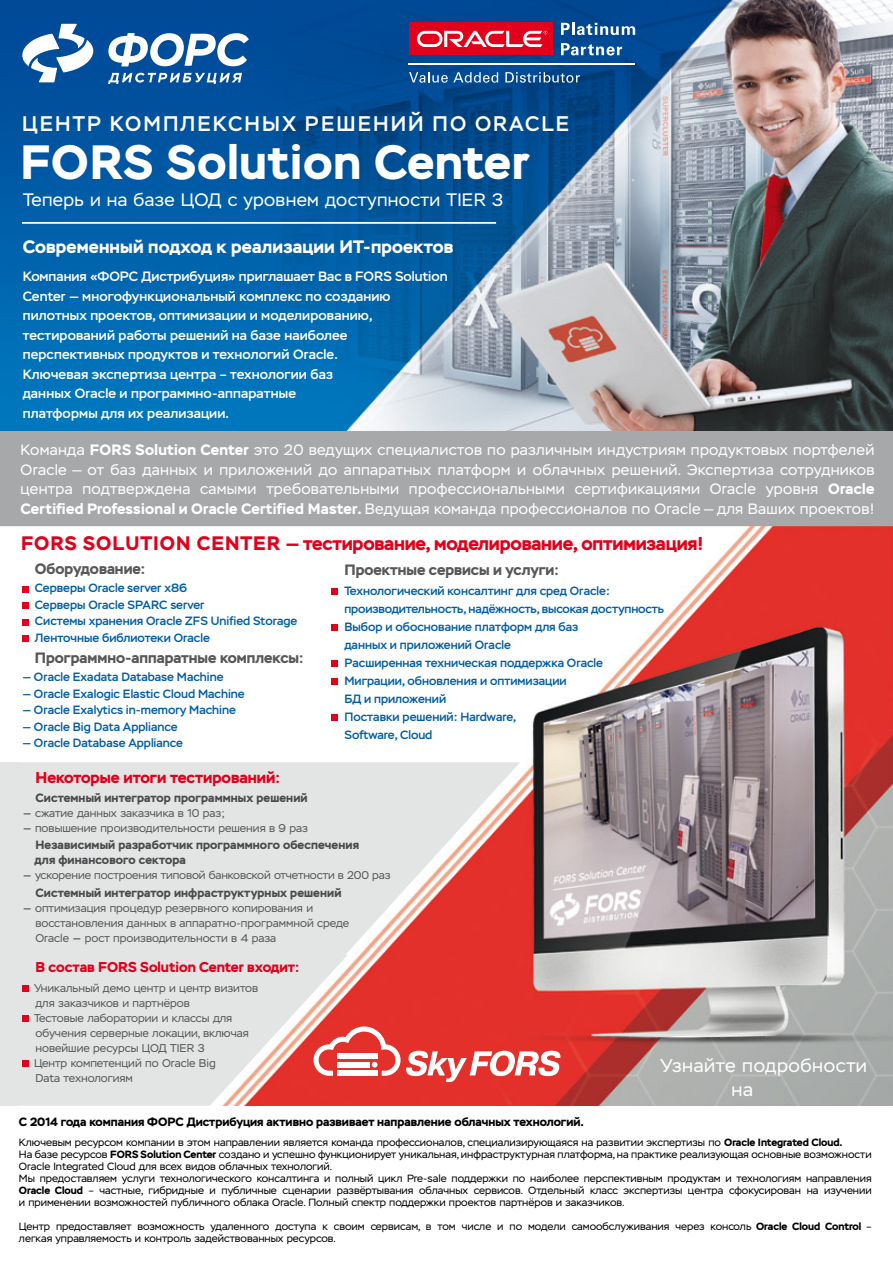
<style>
.page{position:relative;width:893px;height:1263px;background:#fff}
.page>*{position:absolute;margin:0;border:0;box-sizing:border-box;transform-origin:0 0}
.t1{font:700 48px "Stem";letter-spacing:.02em;color:#fff}
.t2{font:500 21.15px "Stem";letter-spacing:.1em;color:#fff}
.t3{font:700 18.75px "Stem";letter-spacing:-.01em;color:#e2001a}
.t4{font:18.6px/24px "Stem";letter-spacing:.03em;color:#fff}
.t5{font:18px "Stem";letter-spacing:.02em;color:#fff}
.t6{font:700 18px "Stem";letter-spacing:.01em;color:#fff}
.t7{font:700 15.75px "Stem";color:#e2001a}
.t8{font:15px/19.5px "Stem";letter-spacing:.02em;color:#fff;text-align:justify}
.t9{font:700 15px "Stem";color:#58585a}
.t10{font:700 14.25px "Stem";color:#e2001a}
.t11{font:500 13.5px/19.5px "Stem";letter-spacing:.01em;color:#fff}
.t12{font:500 12px/18px "Stem";color:#005ea8}
.t13{font:700 12px/15px "Stem";letter-spacing:.01em;color:#4b4b4d}
.t14{font:700 12px "Stem";color:#000}
.t15{font:11.25px/15px "Stem";color:#58585a}
.t16{font:10.5px/12px "Stem";color:#000}
.s1{font-weight:700}
.s2{font-size:19.5px}
.s3{font-weight:500}
</style>
<div class="page">
<img style="left:0;top:0;width:893px;height:1106px">
<div style="left:0;top:431px;width:893px;height:95px;background:#a7a8aa"></div>
<hr style="left:22px;top:222px;width:474px;height:2px;background:#fff">
<svg style="left:22px;top:586px;width:6px;height:6px"></svg>
<svg style="left:22px;top:603px;width:6px;height:6px"></svg>
<svg style="left:22px;top:619px;width:6px;height:6px"></svg>
<svg style="left:22px;top:636px;width:6px;height:6px"></svg>
<svg style="left:332px;top:589px;width:6px;height:6px"></svg>
<svg style="left:332px;top:625px;width:6px;height:6px"></svg>
<svg style="left:332px;top:661px;width:6px;height:6px"></svg>
<svg style="left:332px;top:679px;width:6px;height:6px"></svg>
<div style="left:332px;top:714px;width:6px;height:7px;background:#e2001a"></div>
<svg style="left:17px;top:762px;width:503px;height:202px;background:#e4cecd"></svg>
<svg style="left:348px;top:1026px;width:212px;height:56px"></svg>
<svg style="left:17px;top:955px;width:331px;height:151px;background:#e5d1cf"></svg>
<svg style="left:23px;top:985px;width:6px;height:6px"></svg>
<svg style="left:23px;top:1015px;width:6px;height:6px"></svg>
<svg style="left:23px;top:1060px;width:6px;height:6px"></svg>
<div style="left:0;top:762px;width:17px;height:344px;background:#e3e4e4"></div>
<div style="left:409px;top:23px;width:144px;height:32px;background:#e2001a"></div>
<svg style="left:417px;top:31px;width:130px;height:16px"></svg>
<hr style="left:409px;top:63px;width:226px;height:1px;background:#fff">
<svg style="left:561px;top:23px;width:74px;height:12px"></svg>
<svg style="left:561px;top:43px;width:61px;height:13px"></svg>
<svg style="left:409px;top:72px;width:89px;height:11px"></svg>
<svg style="left:505px;top:72px;width:75px;height:11px"></svg>
<svg style="left:22px;top:24px;width:71px;height:58px"></svg>
<svg style="left:108px;top:73px;width:134px;height:11px"></svg>
<svg style="left:108px;top:33px;width:141px;height:33px"></svg>
<h2 class="t2" style="left:22px;top:111px;width:548px">центр комплексных решений по Oracle</h2>
<h1 class="t1" style="left:20px;top:132px;width:510px">FORS Solution Center</h1>
<h3 class="t5" style="left:23px;top:189px;width:482px">Теперь и на базе ЦОД c уровнем доступности TIER 3</h3>
<h3 class="t6" style="left:23px;top:236px;width:432px">Современный подход к реализации ИТ-проектов</h3>
<p class="t11" style="left:23px;top:267px;width:98px">Компания «ФОРС</p>
<p class="t11" style="left:23px;top:267px;width:426px;text-indent:119px">Дистрибуция» приглашает Вас в FORS Solution Center — многофункциональный комплекс по созданию пилотных проектов, оптимизации и моделированию, тестирований работы решений на базе наиболее перспективных продуктов и технологий Oracle.<br>Ключевая экспертиза центра – технологии баз<br>данных Oracle и программно-аппаратные<br>платформы для их реализации.</p>
<p class="t8" style="left:21px;top:441px;width:855px">Команда <span class="s1">FORS Solution Center</span> это 20 ведущих специалистов по различным индустриям продуктовых портфелей Oracle — от баз данных и приложений до аппаратных платформ и облачных решений. Экспертиза сотрудников центра подтверждена самыми требовательными профессиональными сертификациями Oracle уровня <span class="s1">Oracle Certified Professional и Oracle Certified Master.</span> Ведущая команда профессионалов по Oracle — для Ваших проектов!</p>
<h3 class="t3" style="left:21px;top:531px;width:683px"><span class="s2">FORS So l ut io n Cent er</span> — тестирование, моделирование, оптимизация!</h3>
<h3 class="t9" style="left:35px;top:559px;width:112px">Оборудование:</h3>
<p class="t12" style="left:35px;top:580px;width:264px;line-height:16.5px">Серверы Oracle server x86<br>Серверы Oracle sparc server<br>Системы хранения Oracle zfs Unified Storage<br>Ленточные библиотеки Oracle</p>
<h3 class="t9" style="left:35px;top:648px;width:270px">Программно-аппаратные комплексы:</h3>
<p class="t12" style="left:22px;top:668px;width:203px">— Oracle Exadata Database Machine</p>
<p class="t12" style="left:22px;top:684px;width:224px">— Oracle Exalogic Elastic Cloud Machine</p>
<p class="t12" style="left:22px;top:701px;width:215px">— Oracle Exalytics in-memory Machine</p>
<p class="t12" style="left:22px;top:717px;width:157px">— Oracle Big Data Appliance</p>
<p class="t12" style="left:22px;top:734px;width:162px">— Oracle Database Appliance</p>
<h3 class="t9" style="left:344px;top:560px;width:216px">Проектные сервисы и услуги:</h3>
<p class="t12" style="left:344px;top:582px;width:321px">Технологический консалтинг для сред Oracle: производительность, надёжность, высокая доступность Выбор и обоснование платформ для баз<br>данных и приложений Oracle<br>Расширенная техническая поддержка Oracle Миграции, обновления и оптимизации<br>БД и приложений<br>Поставки решений: Hardware,<br>Software, Сloud</p>
<h3 class="t7" style="left:36px;top:767px;width:246px">Некоторые итоги тестирований:</h3>
<p class="t13" style="left:36px;top:791px;width:274px">Системный интегратор программных решений</p>
<p class="t15" style="left:23px;top:806px;width:204px"><span class="s3">—</span> сжатие данных заказчика в 10 раз;</p>
<p class="t15" style="left:23px;top:821px;width:287px"><span class="s3">—</span> повышение производительности решения в 9 раз</p>
<p class="t13" style="left:35px;top:838px;width:326px">Независимый разработчик программного обеспечения для финансового сектора</p>
<p class="t15" style="left:23px;top:868px;width:369px"><span class="s3">—</span> ускорение построения типовой банковской отчетности в 200 раз</p>
<p class="t13" style="left:36px;top:885px;width:307px">Системный интегратор инфраструктурных решений</p>
<p class="t15" style="left:36px;top:900px;width:315px;text-indent:-13px"><span class="s3">—</span> оптимизация процедур резервного копирования и восстановления данных в аппаратно-программной среде<br>Oracle <span class="s3">—</span> рост производительности в 4 раза</p>
<h3 class="t10" style="left:36px;top:958px;width:265px">В состав FORS Solution Center входит:</h3>
<p class="t15" style="left:34px;top:980px;width:226px">Уникальный демо центр и центр визитов для заказчиков и партнёров<br>Тестовые лаборатории и классы для обучения серверные локации, включая новейшие ресурсы ЦОД TIER 3<br>Центр компетенций по Oracle Big<br>Data технологиям</p>
<h3 class="t4" style="left:732px;top:1053px;width:137px;text-indent:-71px">Узнайте подробности на</h3>
<p class="t14" style="left:19px;top:1114px;width:567px">С 2014 года компания ФОРС Дистрибуция активно развивает направление облачных технологий.</p>
<p class="t16" style="left:19px;top:1137px;width:854px">Ключевым ресурсом компании в этом направлении является команда профессионалов, специализирующаяся на развитии экспертизы по <span class="s1">Oracle Integrated Cloud.<br></span>На базе ресурсов <span class="s1">FORS Solution Center</span> создано и успешно функционирует уникальная, инфраструктурная платформа, на практике реализующая основные возможности Oracle Integrated Cloud для всех видов облачных технологий.<br>Мы предоставляем услуги технологического консалтинга и полный цикл Pre-sale поддержки по наиболее перспективным продуктам и технологиям направления <span class="s1">Oracle Cloud</span> – частные, гибридные и публичные сценарии развёртывания облачных сервисов. Отдельный класс экспертизы центра сфокусирован на изучении и применении возможностей публичного облака Oracle. Полный спектр поддержки проектов партнёров и заказчиков.</p>
<p class="t16" style="left:19px;top:1221px;width:855px">Центр предоставляет возможность удаленного доступа к своим сервисам, в том числе и по модели самообслуживания через консоль <span class="s1">Oracle Cloud Control</span> – легкая управляемость и контроль задействованных ресурсов.</p>
</div>
